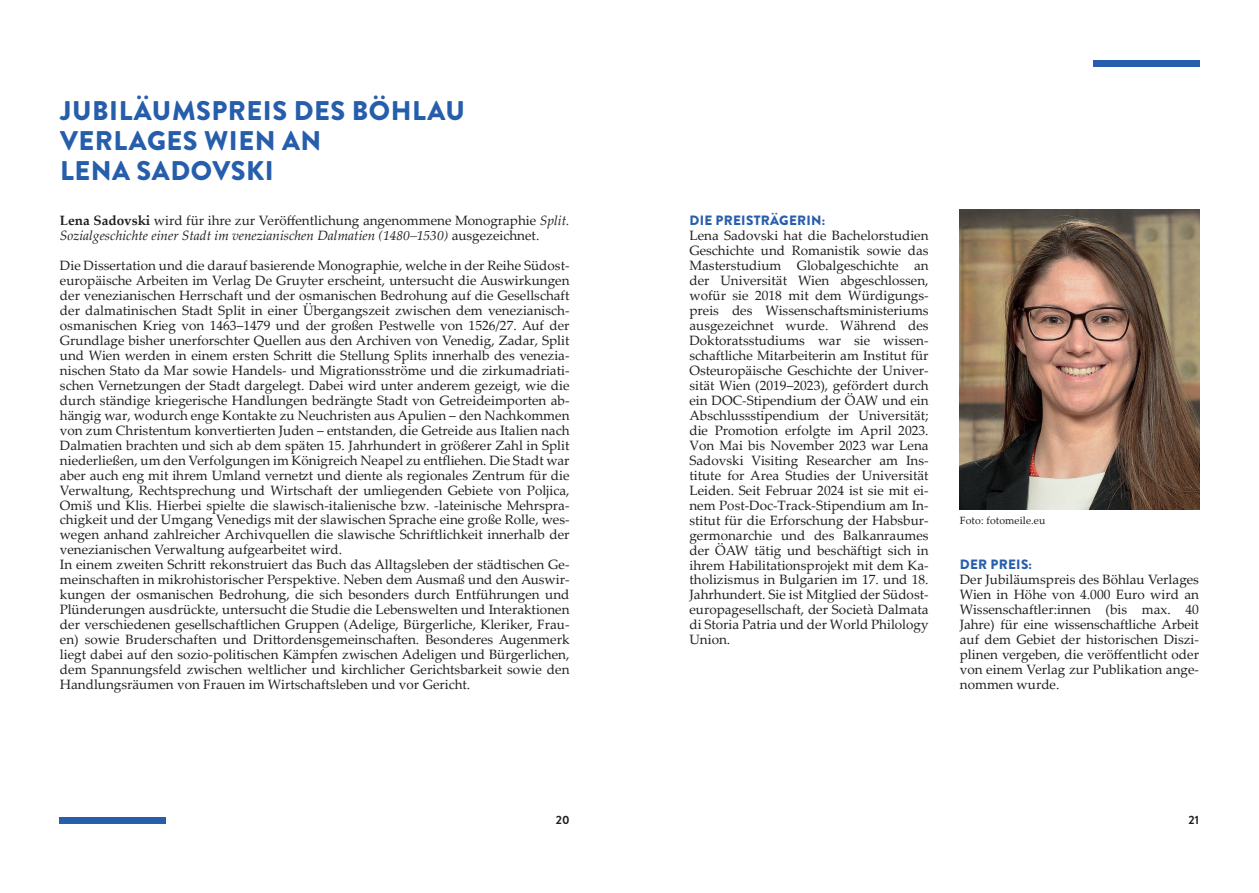
<style>
.page{position:relative;width:1259px;height:893px;background:#fff}
.page>*{position:absolute;margin:0;border:0;box-sizing:border-box;transform-origin:0 0}
.t1{font:900 27px/30px "Brandon Grotesque";letter-spacing:.02em;color:#275eac}
.t2{font:13.5px/15px "Palatino Linotype";color:#231f20;text-align:justify}
.t3{font:italic 13.5px/15px "Palatino Linotype";color:#231f20}
.t4{font:900 13.5px "Brandon Grotesque";letter-spacing:.02em;color:#275eac}
.t5{font:700 12px "Brandon Grotesque";color:#231f20}
.t6{font:10.5px "Palatino Linotype";letter-spacing:.01em;color:#231f20}
.s1{font-weight:700;font-style:normal}
.s2{font-style:normal}
</style>
<div class="page">
<div style="left:1093px;top:60px;width:106px;height:7px;background:#275eac"></div>
<img style="left:960px;top:210px;width:239px;height:299px">
<div style="left:60px;top:817px;width:106px;height:7px;background:#275eac"></div>
<h1 class="t1" style="left:60px;top:96px;width:406px">JUBILÄUMSPREIS DES BÖHLAU<br>VERLAGES WIEN AN<br>LENA SADOVSKI</h1>
<p class="t3" style="left:60px;top:212px;width:511px"><span class="s1">Lena Sadovski</span> <span class="s2">wird für ihre zur Veröffentlichung angenommene Monographie</span> Split.<br>Sozialgeschichte einer Stadt im venezianischen Dalmatien (1480–1530) <span class="s2">ausgezeichnet.</span></p>
<p class="t2" style="left:60px;top:257px;width:511px;text-align:left">Die Dissertation und die darauf basierende Monographie, welche in der Reihe Südost&shy;europäische Arbeiten im Verlag De Gruyter erscheint, untersucht die Auswirkungen der venezianischen Herrschaft und der osmanischen Bedrohung auf die Gesellschaft der dalmatinischen Stadt Split in einer Übergangszeit zwischen dem venezianisch&shy;osmanischen Krieg von 1463–1479 und der großen Pestwelle von 1526/27. Auf der Grundlage bisher unerforschter Quellen aus den Archiven von Venedig, Zadar, Split und Wien werden in einem ersten Schritt die Stellung Splits innerhalb des venezia&shy;nischen Stato da Mar sowie Handels- und Migrationsströme und die zirkumadriati&shy;schen Vernetzungen der Stadt dargelegt. Dabei wird unter anderem gezeigt, wie die durch ständige kriegerische Handlungen bedrängte Stadt von Getreideimporten ab&shy;hängig war, wodurch enge Kontakte zu Neuchristen aus Apulien – den Nachkommen von zum Christentum konvertierten Juden – entstanden, die Getreide aus Italien nach Dalmatien brachten und sich ab dem späten 15. Jahrhundert in größerer Zahl in Split niederließen, um den Verfolgungen im Königreich Neapel zu entfliehen. Die Stadt war aber auch eng mit ihrem Umland vernetzt und diente als regionales Zentrum für die Verwaltung, Rechtsprechung und Wirtschaft der umliegenden Gebiete von Poljica, Omiš und Klis. Hierbei spielte die slawisch-italienische bzw. -lateinische Mehrspra&shy;chigkeit und der Umgang Venedigs mit der slawischen Sprache eine große Rolle, wes&shy;wegen anhand zahlreicher Archivquellen die slawische Schriftlichkeit innerhalb der venezianischen Verwaltung aufgearbeitet wird.<br>In einem zweiten Schritt rekonstruiert das Buch das Alltagsleben der städtischen Ge&shy;meinschaften in mikrohistorischer Perspektive. Neben dem Ausmaß und den Auswir&shy;kungen der osmanischen Bedrohung, die sich besonders durch Entführungen und Plünderungen ausdrückte, untersucht die Studie die Lebenswelten und Interaktionen der verschiedenen gesellschaftlichen Gruppen (Adelige, Bürgerliche, Kleriker, Frau&shy;en) sowie Bruderschaften und Drittordensgemeinschaften. Besonderes Augenmerk liegt dabei auf den sozio-politischen Kämpfen zwischen Adeligen und Bürgerlichen, dem Spannungsfeld zwischen weltlicher und kirchlicher Gerichtsbarkeit sowie den Handlungsräumen von Frauen im Wirtschaftsleben und vor Gericht.</p>
<p class="t4" style="left:689px;top:211px;width:137px">DIE PREISTRÄGERIN:</p>
<p class="t2" style="left:689px;top:227px;width:241px">Lena Sadovski hat die Bachelorstudien Geschichte und Romanistik sowie das Masterstudium Globalgeschichte an der Universität Wien abgeschlossen, wofür sie 2018 mit dem Würdigungs&shy;preis des Wissenschaftsministeriums ausgezeichnet wurde. Während des Doktoratsstudiums war sie wissen&shy;schaftliche Mitarbeiterin am Institut für Osteuropäische Geschichte der Univer&shy;sität Wien (2019–2023), gefördert durch ein DOC-Stipendium der ÖAW und ein Abschlussstipendium der Universität; die Promotion erfolgte im April 2023.<br>Von Mai bis November 2023 war Lena Sadovski Visiting Researcher am Ins&shy;titute for Area Studies der Universität Leiden. Seit Februar 2024 ist sie mit ei&shy;nem Post-Doc-Track-Stipendium am In&shy;stitut für die Erforschung der Habsbur&shy;germonarchie und des Balkanraumes der ÖAW tätig und beschäftigt sich in ihrem Habilitationsprojekt mit dem Ka&shy;tholizismus in Bulgarien im 17. und 18.<br>Jahrhundert. Sie ist Mitglied der Südost&shy;europagesellschaft, der Società Dalmata di Storia Patria und der World Philology Union.</p>
<p class="t6" style="left:960px;top:513px;width:87px">Foto: fotomeile.eu</p>
<p class="t4" style="left:960px;top:555px;width:74px">DER PREIS:</p>
<p class="t2" style="left:960px;top:572px;width:241px">Der Jubiläumspreis des Böhlau Verlages Wien in Höhe von 4.000 Euro wird an Wissenschaftler:innen (bis max. 40<br>Jahre) für eine wissenschaftliche Arbeit auf dem Gebiet der historischen Diszi&shy;plinen vergeben, die veröffentlicht oder von einem Verlag zur Publikation ange&shy;nommen wurde.</p>
<p class="t5" style="left:556px;top:812px;width:15px">20</p>
<p class="t5" style="left:1188px;top:812px;width:12px">21</p>
</div>
